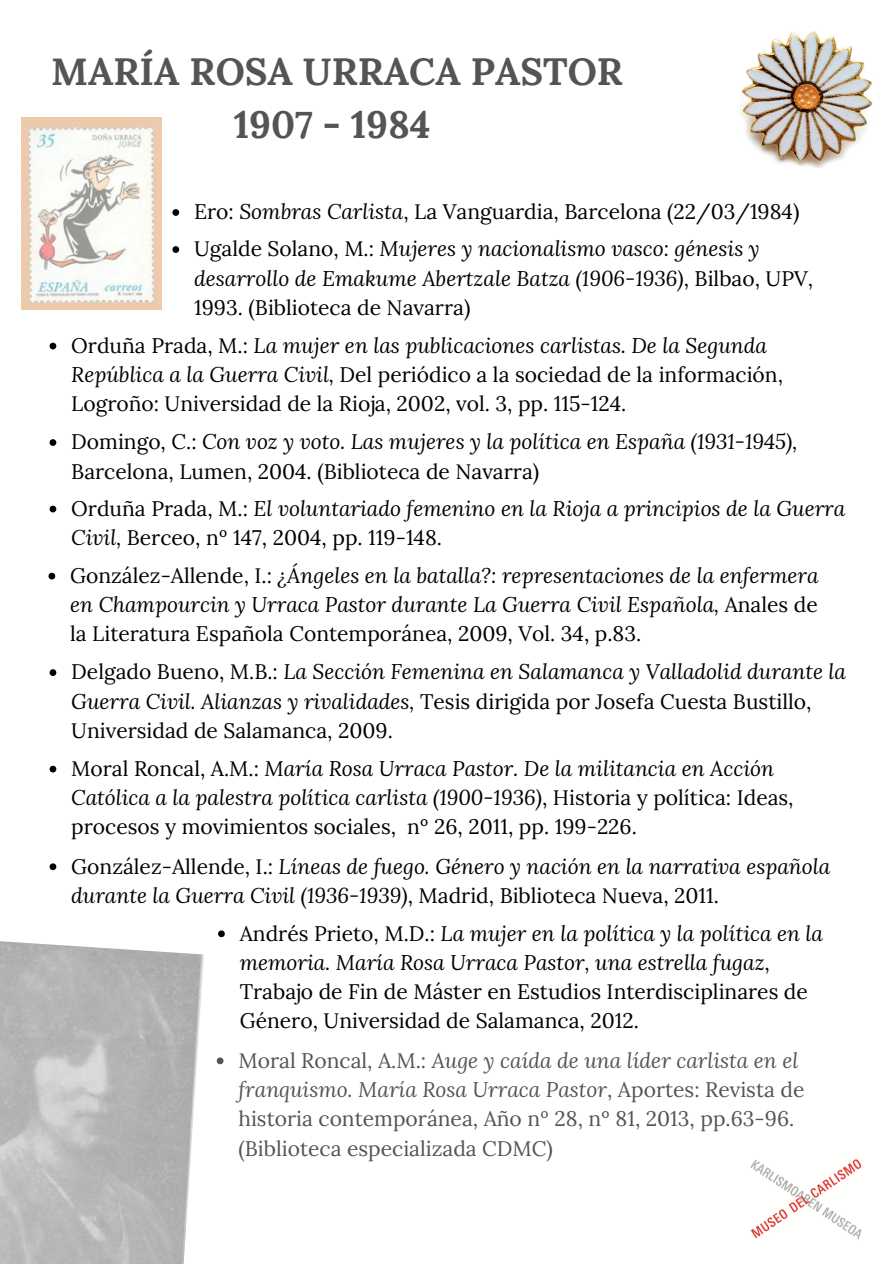
<style>
.page{position:relative;width:894px;height:1264px;background:#fff}
.page>*{position:absolute;margin:0;border:0;box-sizing:border-box;transform-origin:0 0}
.t1{font:700 37.95px/52.8px "Lora";color:#545454;text-align:center}
.t2{font:21px/29.2px "Lora";color:#000}
.t3{font:italic 21px/29.2px "Lora";color:#000}
.t4{font:21px/29.2px "Lora";color:#545454}
.s1{font-style:italic}
.s2{font-style:normal}
</style>
<div class="page">
<img style="left:740px;top:31px;width:133px;height:137px">
<img style="left:750px;top:1159px;width:112px;height:80px">
<img style="left:0;top:941px;width:204px;height:322px">
<svg style="left:172px;top:209px;width:7px;height:7px"></svg>
<svg style="left:172px;top:246px;width:7px;height:7px"></svg>
<svg style="left:48px;top:572px;width:7px;height:7px"></svg>
<svg style="left:50px;top:669px;width:6px;height:7px"></svg>
<svg style="left:50px;top:505px;width:6px;height:7px"></svg>
<svg style="left:50px;top:439px;width:6px;height:7px"></svg>
<svg style="left:50px;top:343px;width:6px;height:6px"></svg>
<svg style="left:50px;top:765px;width:6px;height:7px"></svg>
<svg style="left:50px;top:863px;width:6px;height:7px"></svg>
<svg style="left:218px;top:930px;width:7px;height:7px"></svg>
<svg style="left:217px;top:1057px;width:6px;height:7px"></svg>
<img style="left:21px;top:118px;width:140px;height:191px">
<h1 class="t1" style="left:51px;top:44px;width:573px">MARÍA ROSA URRACA PASTOR<br>1907 - 1984</h1>
<p class="t2" style="left:194px;top:193px;width:606px;line-height:37px">Ero: <span class="s1">Sombras Carlista</span>, La Vanguardia, Barcelona (22/03/1984)<br>Ugalde Solano, M.: <span class="s1">Mujeres y nacionalismo vasco: génesis y</span></p>
<p class="t3" style="left:194px;top:263px;width:620px">desarrollo de Emakume Abertzale Batza (1906-1936)<span class="s2">, Bilbao, UPV,<br>1993. (Biblioteca de Navarra)</span></p>
<p class="t2" style="left:71px;top:330px;width:713px">Orduña Prada, M.: <span class="s1">La mujer en las publicaciones carlistas. De la Segunda<br>República a la Guerra Civil,</span> Del periódico a la sociedad de la información,<br>Logroño: Universidad de la Rioja, 2002, vol. 3, pp. 115-124.</p>
<p class="t2" style="left:71px;top:427px;width:727px">Domingo, C.: <span class="s1">Con voz y voto. Las mujeres y la política en España (1931-1945),<br></span>Barcelona, Lumen, 2004. (Biblioteca de Navarra)</p>
<p class="t3" style="left:71px;top:493px;width:775px"><span class="s2">Orduña Prada, M.:</span> El voluntariado femenino en la Rioja a principios de la Guerra<br>Civil, <span class="s2">Berceo, nº 147, 2004, pp. 119-148.</span></p>
<p class="t3" style="left:70px;top:560px;width:749px;text-align:justify"><span class="s2">González-Allende, I.:</span> ¿Ángeles en la batalla?: representaciones de la enfermera en Champourcin y Urraca Pastor durante La Guerra Civil Española, <span class="s2">Anales de la Literatura Española Contemporánea, 2009, Vol. 34, p.83.</span></p>
<p class="t2" style="left:71px;top:657px;width:776px">Delgado Bueno, M.B.: <span class="s1">La Sección Femenina en Salamanca y Valladolid durante la<br>Guerra Civil. Alianzas y rivalidades,</span> Tesis dirigida por Josefa Cuesta Bustillo,<br>Universidad de Salamanca, 2009.</p>
<p class="t2" style="left:71px;top:753px;width:723px">Moral Roncal, A.M.: <span class="s1">María Rosa Urraca Pastor. De la militancia en Acción<br>Católica a la palestra política carlista (1900-1936)</span>, Historia y política: Ideas, procesos y movimientos sociales, nº 26, 2011, pp. 199-226.</p>
<p class="t3" style="left:71px;top:850px;width:760px"><span class="s2">González-Allende, I.:</span> Líneas de fuego. Género y nación en la narrativa española durante la Guerra Civil (1936-1939)<span class="s2">, Madrid, Biblioteca Nueva, 2011.</span></p>
<p class="t2" style="left:240px;top:918px;width:584px">Andrés Prieto, M.D.: <span class="s1">La mujer en la política y la política en la memoria. María Rosa Urraca Pastor, una estrella fugaz</span>, Trabajo de Fin de Máster en Estudios Interdisciplinares de Género, Universidad de Salamanca, 2012.</p>
<p class="t4" style="left:238px;top:1045px;width:567px">Moral Roncal, A.M.: <span class="s1">Auge y caída de una líder carlista en el franquismo. María Rosa Urraca Pastor</span>, Aportes: Revista de historia contemporánea, Año nº 28, nº 81, 2013, pp.63-96. (Biblioteca especializada CDMC)</p>
</div>
